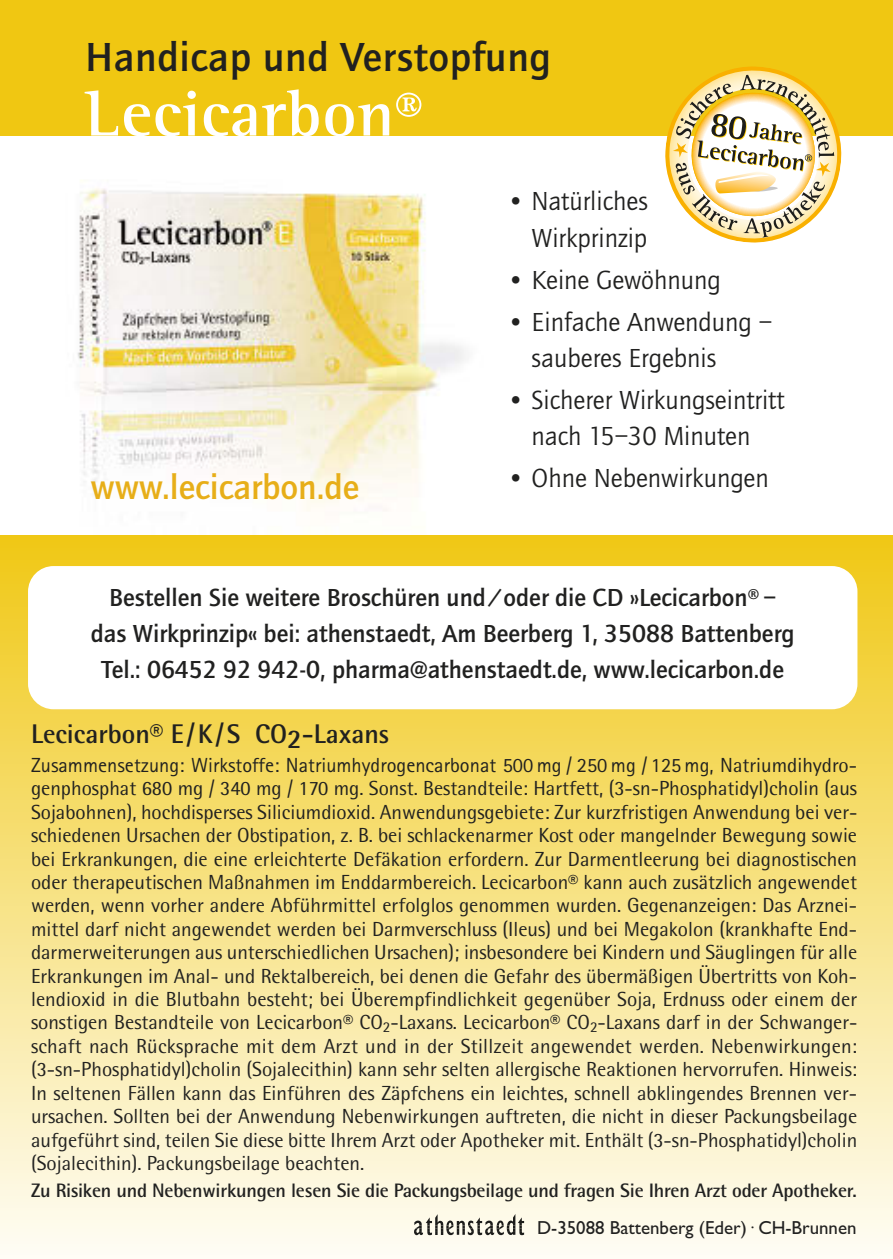
<style>
.page{position:relative;width:893px;height:1259px;background:#fff}
.page>*{position:absolute;margin:0;border:0;box-sizing:border-box;transform-origin:0 0}
.t1{font:700 66px "Rotis Semi Serif";letter-spacing:.015em;color:#fff}
.t2{font:500 42px "Quay Sans";letter-spacing:.015em;color:#212120}
.t3{font:500 36px "Quay Sans";color:#e7ae18}
.t4{font:27px/36px "Quay Sans";color:#212120;text-align:right}
.t5{font:700 27px "Rotis Semi Sans";color:#212120}
.t6{font:500 25.5px/36px "Quay Sans";color:#212120;text-align:center}
.t7{font:20.4px/23.4px "Rotis Semi Sans";color:#212120;text-align:justify}
.t8{font:20.4px "AT Rotis Sans Serif";color:#212120}
.t9{font:700 19.5px "Rotis Semi Sans";letter-spacing:-.01em;color:#212120}
.t10{font:18.9px "Gill Sans";color:#212120}
.s1{font-size:54px}
.s2{font-family:"Rotis Semi Sans"}
</style>
<div class="page">
<img style="left:51px;top:180px;width:453px;height:356px">
<div style="left:0;top:0;width:893px;height:136px;background:#f0c712"></div>
<div style="left:0;top:536px;width:893px;height:723px;background:linear-gradient(to bottom,#f0c815,#fefdf6)"></div>
<svg style="left:414px;top:1214px;width:110px;height:21px;background:#bab8ac"></svg>
<svg style="left:665px;top:66px;width:177px;height:177px"></svg>
<div style="left:28px;top:566px;width:829px;height:143px;background:#fff;border-radius:26px"></div>
<h2 class="t2" style="left:85px;top:32px;width:468px">Handicap und Verstopfung</h2>
<h1 class="t1" style="left:85px;top:91px;width:339px">Lecicarbon<span class="s1">®</span></h1>
<h3 class="t3" style="left:91px;top:466px;width:270px">www.lecicarbon.de</h3>
<h3 class="t4" style="left:507px;top:183px;width:143px">• Natürliches<br>Wirkprinzip</h3>
<h3 class="t4" style="left:507px;top:261px;width:216px">• Keine Gewöhnung</h3>
<h3 class="t4" style="left:532px;top:303px;width:242px;text-align:left;text-indent:-25px">• Einfache Anwendung – sauberes Ergebnis</h3>
<h3 class="t4" style="left:507px;top:381px;width:279px;text-align:center">• Sicherer Wirkungseintritt nach 15–30 Minuten</h3>
<h3 class="t4" style="left:507px;top:459px;width:264px">• Ohne Nebenwirkungen</h3>
<p class="t6" style="left:91px;top:579px;width:705px">Bestellen Sie weitere Broschüren und/oder die CD »Lecicarbon® – das Wirkprinzip« bei: athenstaedt, Am Beerberg 1, 35088 Battenberg<br>Tel.: 06452 92 942-0, pharma@athenstaedt.de, www.lecicarbon.de</p>
<h3 class="t5" style="left:31px;top:724px;width:360px">Lecicarbon® E/K/S CO2-Laxans</h3>
<p class="t8" style="left:31px;top:758px;width:828px">Zusammensetzung: Wirkstoffe: Natriumhydrogencarbonat 500 mg / 250 mg / 125 mg, <span class="s2">Natriumdihydro-</span></p>
<p class="t7" style="left:31px;top:779px;width:828px">genphosphat 680 mg / 340 mg / 170 mg. Sonst. Bestandteile: Hartfett, (3-sn-Phosphatidyl)cholin (aus Sojabohnen), hochdisperses Siliciumdioxid. Anwendungsgebiete: Zur kurzfristigen Anwendung bei ver&shy;schiedenen Ursachen der Obstipation, z. B. bei schlackenarmer Kost oder mangelnder Bewegung sowie bei Erkrankungen, die eine erleichterte Defäkation erfordern. Zur Darmentleerung bei diagnostischen oder therapeutischen Maßnahmen im Enddarmbereich. Lecicarbon® kann auch zusätzlich angewendet werden, wenn vorher andere Abführmittel erfolglos genommen wurden. Gegenanzeigen: Das Arznei&shy;mittel darf nicht angewendet werden bei Darmverschluss (Ileus) und bei Megakolon (krankhafte End&shy;darmerweiterungen aus unterschiedlichen Ursachen); insbesondere bei Kindern und Säuglingen für alle Erkrankungen im Anal- und Rektalbereich, bei denen die Gefahr des übermäßigen Übertritts von Koh&shy;lendioxid in die Blutbahn besteht; bei Überempfindlichkeit gegenüber Soja, Erdnuss oder einem der sonstigen Bestandteile von Lecicarbon® CO<sub>2</sub>-Laxans. Lecicarbon® CO<sub>2</sub>-Laxans darf in der Schwanger&shy;schaft nach Rücksprache mit dem Arzt und in der Stillzeit angewendet werden. Nebenwirkungen: (3-sn-Phosphatidyl)cholin (Sojalecithin) kann sehr selten allergische Reaktionen hervorrufen. Hinweis:<br>In seltenen Fällen kann das Einführen des Zäpfchens ein leichtes, schnell abklingendes Brennen ver&shy;ursachen. Sollten bei der Anwendung Nebenwirkungen auftreten, die nicht in dieser Packungsbeilage aufgeführt sind, teilen Sie diese bitte Ihrem Arzt oder Apotheker mit. Enthält (3-sn-Phosphatidyl)cholin (Sojalecithin). Packungsbeilage beachten.</p>
<p class="t9" style="left:31px;top:1183px;width:827px">Zu Risiken und Nebenwirkungen lesen Sie die Packungsbeilage und fragen Sie Ihren Arzt oder Apotheker.</p>
<p class="t10" style="left:537px;top:1216px;width:321px">D-35088 Battenberg (Eder)· CH-Brunnen</p>
</div>
